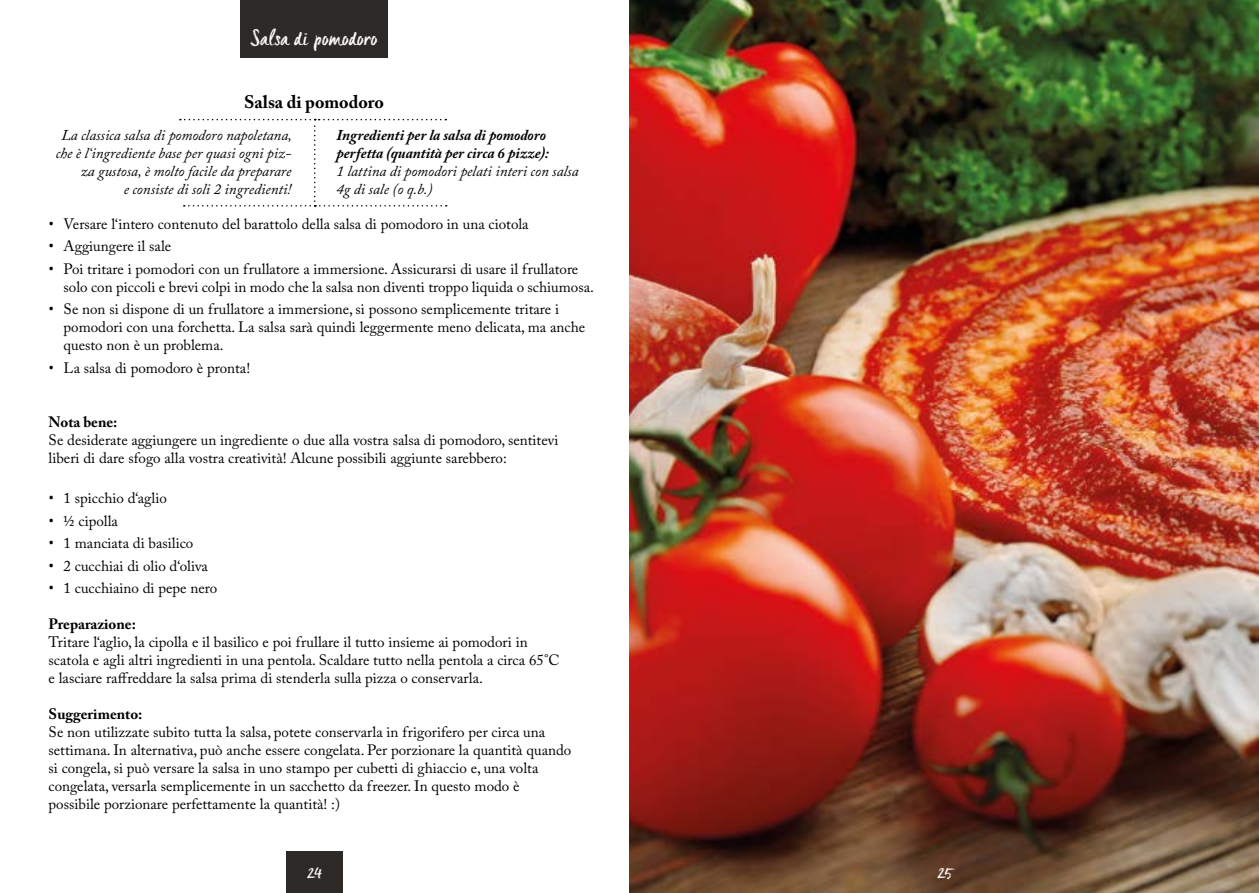
<style>
.page{position:relative;width:1259px;height:893px;background:#fff}
.page>*{position:absolute;margin:0;border:0;box-sizing:border-box;transform-origin:0 0}
.t1{font:19.5px "Creta";letter-spacing:.015em;color:#fff}
.t2{font:700 18px "Adobe Caslon Pro";color:#000}
.t3{font:15px/18px "Adobe Caslon Pro";color:#000}
.t4{font:italic 15px/18px "Adobe Caslon Pro";color:#000;text-align:right}
.t5{font:italic 700 15px/18px "Adobe Caslon Pro";color:#000}
.t6{font:700 15px "Adobe Caslon Pro";color:#000}
.t7{font:15px "Creta";color:#fff}
.s1{font-family:"Open Sans"}
</style>
<div class="page">
<div style="left:287px;top:851px;width:55px;height:42px;background:#2d2927"></div>
<div style="left:241px;top:0;width:146px;height:58px;background:#2c2927"></div>
<img style="left:629px;top:0;width:630px;height:893px">
<svg style="left:180px;top:119px;width:267px;height:88px"></svg>
<h1 class="t1" style="left:250px;top:27px;width:129px">Salsa di pomodoro</h1>
<p class="t2" style="left:244px;top:91px;width:141px">Salsa di pomodoro</p>
<p class="t4" style="left:56px;top:126px;width:238px">La classica salsa di pomodoro napoletana, che è l‘ingrediente base per quasi ogni piz&shy;za gustosa, è molto facile da preparare<br>e consiste di soli 2 ingredienti!</p>
<p class="t5" style="left:336px;top:126px;width:214px">Ingredienti per la salsa di pomodoro perfetta (quantità per circa 6 pizze):</p>
<p class="t4" style="left:336px;top:162px;width:244px;text-align:left">1 lattina di pomodori pelati interi con salsa<br>4g di sale (o q.b.)</p>
<p class="t3" style="left:49px;top:214px;width:481px"><span class="s1">•</span> Versare l‘intero contenuto del barattolo della salsa di pomodoro in una ciotola</p>
<p class="t3" style="left:49px;top:237px;width:124px"><span class="s1">•</span> Aggiungere il sale</p>
<p class="t3" style="left:64px;top:259px;width:532px;text-indent:-15px"><span class="s1">•</span> Poi tritare i pomodori con un frullatore a immersione. Assicurarsi di usare il frullatore solo con piccoli e brevi colpi in modo che la salsa non diventi troppo liquida o schiumosa.</p>
<p class="t3" style="left:64px;top:300px;width:523px;text-indent:-15px"><span class="s1">•</span> Se non si dispone di un frullatore a immersione, si possono semplicemente tritare i pomodori con una forchetta. La salsa sarà quindi leggermente meno delicata, ma anche questo non è un problema.</p>
<p class="t3" style="left:49px;top:358px;width:203px"><span class="s1">•</span> La salsa di pomodoro è pronta!</p>
<p class="t6" style="left:49px;top:413px;width:70px">Nota bene:</p>
<p class="t3" style="left:49px;top:430px;width:511px">Se desiderate aggiungere un ingrediente o due alla vostra salsa di pomodoro, sentitevi liberi di dare sfogo alla vostra creatività! Alcune possibili aggiunte sarebbero:</p>
<p class="t3" style="left:49px;top:489px;width:120px"><span class="s1">•</span> 1 spicchio d‘aglio</p>
<p class="t3" style="left:49px;top:511px;width:71px"><span class="s1">•</span> ½ cipolla</p>
<p class="t3" style="left:49px;top:534px;width:146px"><span class="s1">•</span> 1 manciata di basilico</p>
<p class="t3" style="left:49px;top:556px;width:161px"><span class="s1">•</span> 2 cucchiai di olio d‘oliva</p>
<p class="t3" style="left:49px;top:579px;width:170px"><span class="s1">•</span> 1 cucchiaino di pepe nero</p>
<p class="t6" style="left:49px;top:615px;width:89px">Preparazione:</p>
<p class="t3" style="left:49px;top:633px;width:513px">Tritare l‘aglio, la cipolla e il basilico e poi frullare il tutto insieme ai pomodori in scatola e agli altri ingredienti in una pentola. Scaldare tutto nella pentola a circa 65°C e lasciare raffreddare la salsa prima di stenderla sulla pizza o conservarla.</p>
<p class="t6" style="left:49px;top:705px;width:95px">Suggerimento:</p>
<p class="t3" style="left:49px;top:723px;width:524px">Se non utilizzate subito tutta la salsa, potete conservarla in frigorifero per circa una settimana. In alternativa, può anche essere congelata. Per porzionare la quantità quando si congela, si può versare la salsa in uno stampo per cubetti di ghiaccio e, una volta congelata, versarla semplicemente in un sacchetto da freezer. In questo modo è possibile porzionare perfettamente la quantità! :)</p>
<p class="t7" style="left:307px;top:864px;width:17px">24</p>
<p class="t7" style="left:937px;top:864px;width:18px">25</p>
</div>
